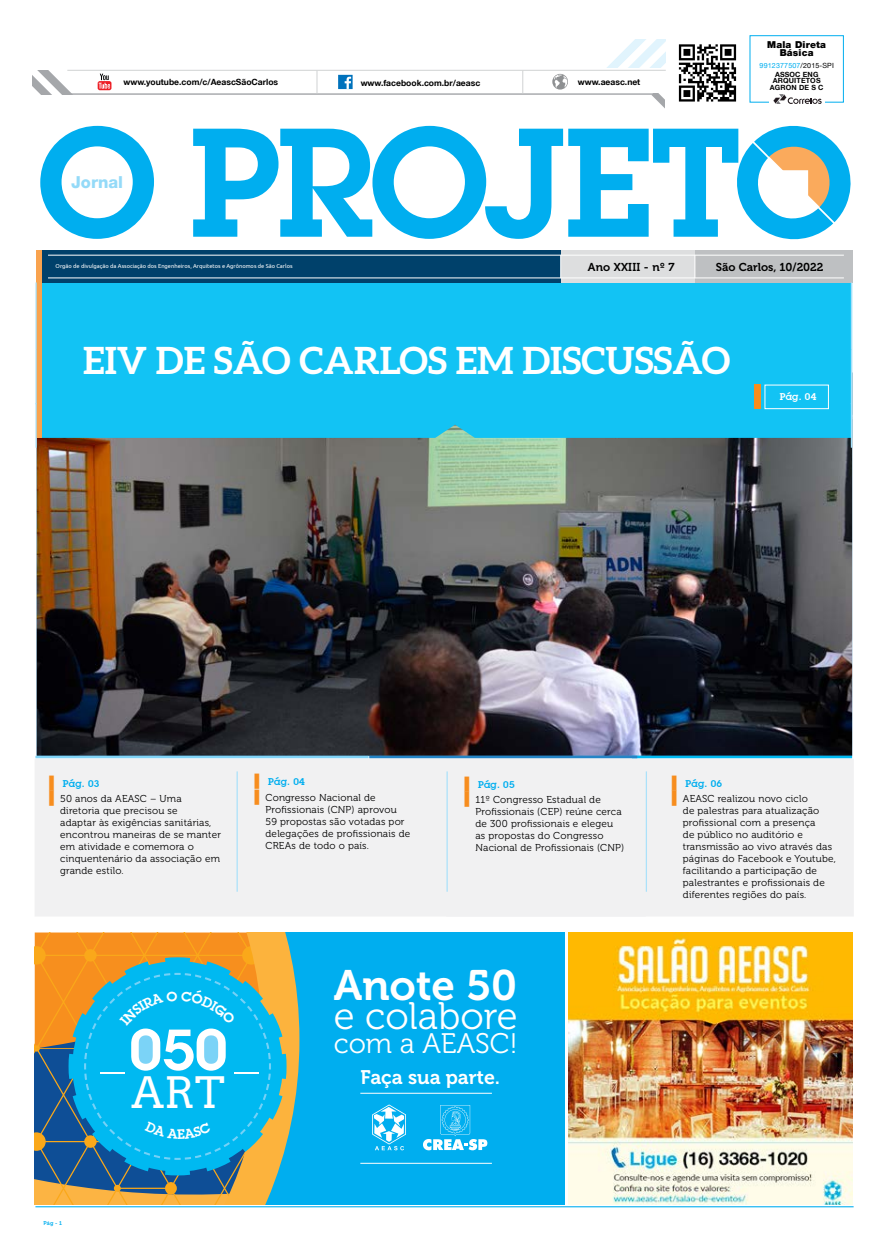
<style>
.page{position:relative;width:886px;height:1241px;background:#fff}
.page>*{position:absolute;margin:0;border:0;box-sizing:border-box;transform-origin:0 0}
.t1{font:700 56.38px "TR Mc Lean";color:#fff}
.t2{font:43.25px "Arvo";color:#fff}
.t3{font:42.38px "Museo 700";color:#fff}
.t4{font:38.25px "Museo 300";color:#fff}
.t5{font:700 37.5px "Aleo";color:#fff}
.t6{font:28.25px "Museo 300";color:#fff}
.t7{font:19.62px "Museo 700";color:#fff}
.t8{font:800 16.5px "Helvetica Neue LT";color:#94daf8}
.t9{font:11.38px "Museo 700";color:#000}
.t10{font:11.38px "Museo 700";letter-spacing:.02em;color:#000}
.t11{font:10px/12px "Museo 300";letter-spacing:.02em;color:#000}
.t12{font:700 9.62px "TR Mc Lean";letter-spacing:.02em;color:#00aeef}
.t13{font:700 9.62px "TR Mc Lean";color:#fff}
.t14{font:900 9.5px/8.5px "Helvetica Neue LT";letter-spacing:.02em;color:#000;text-align:center}
.t15{font:700 8.5px "Helvetica Neue LT";color:#000}
.t16{font:7.12px/8.5px "Helvetica Neue LT";letter-spacing:.02em;color:#00aeef;text-align:center}
.t17{font:700 7.12px/6.6px "Helvetica Neue LT";letter-spacing:.02em;color:#000;text-align:center}
.t18{font:5.75px "Ubuntu";color:#fff}
.t19{font:5.5px "Museo 700";color:#00aeef}
.s1{color:#000}
.s2{font-weight:700;color:#000}
.s3{font-family:"Arial";font-weight:400;font-size:12.5px;color:#f78d1e}
.s4{font-family:"Arial";font-size:12.5px;color:#f78d1e}
</style>
<div class="page">
<img style="left:37px;top:438px;width:815px;height:317px">
<div style="left:42px;top:282px;width:809px;height:156px;background:#12c3f4"></div>
<div style="left:646px;top:758px;width:208px;height:158px;background:#f1f1f2"></div>
<div style="left:564px;top:758px;width:82px;height:158px;background:#f1f1f2"></div>
<div style="left:36px;top:250px;width:525px;height:32px;background:#00416b"></div>
<div style="left:36px;top:250px;width:6px;height:188px;background:#f9a34e"></div>
<div style="left:561px;top:250px;width:134px;height:32px;background:#dddedf"></div>
<div style="left:695px;top:250px;width:157px;height:32px;background:#bec0c2"></div>
<hr style="left:67px;top:93px;width:589px;height:2px;background:#a5a7aa">
<svg style="left:32px;top:70px;width:47px;height:25px"></svg>
<svg style="left:608px;top:39px;width:58px;height:28px"></svg>
<svg style="left:645px;top:94px;width:19px;height:14px"></svg>
<svg style="left:40px;top:126px;width:114px;height:113px"></svg>
<svg style="left:193px;top:125px;width:658px;height:115px"></svg>
<div style="left:750px;top:35px;width:93px;height:67px;border:1px solid #00aeef"></div>
<div style="left:769px;top:91px;width:56px;height:16px;background:#fff"></div>
<svg style="left:773px;top:94px;width:48px;height:10px"></svg>
<hr style="left:67px;top:70px;width:599px;height:1px;background:#d0d2d3">
<svg style="left:522px;top:71px;width:1px;height:22px"></svg>
<svg style="left:317px;top:71px;width:1px;height:22px"></svg>
<svg style="left:338px;top:75px;width:15px;height:14px"></svg>
<svg style="left:98px;top:74px;width:13px;height:16px"></svg>
<svg style="left:552px;top:74px;width:16px;height:16px"></svg>
<hr style="left:35px;top:1205px;width:818px;height:2px;background:#00aeef">
<hr style="left:48px;top:277px;width:796px;height:1px;background:#fff">
<hr style="left:48px;top:255px;width:796px;height:1px;background:#fff">
<svg style="left:694px;top:256px;width:1px;height:21px"></svg>
<svg style="left:560px;top:255px;width:1px;height:23px"></svg>
<svg style="left:678px;top:44px;width:59px;height:58px"></svg>
<svg style="left:679px;top:44px;width:57px;height:57px"></svg>
<hr style="left:35px;top:403px;width:2px;height:44px;background:#a5dff9">
<hr style="left:35px;top:350px;width:2px;height:54px;background:#a5dff9">
<hr style="left:35px;top:282px;width:2px;height:68px;background:#a5dff9">
<hr style="left:851px;top:403px;width:1px;height:44px;background:#a5dff9">
<hr style="left:851px;top:350px;width:1px;height:54px;background:#a5dff9">
<hr style="left:851px;top:282px;width:1px;height:68px;background:#a5dff9">
<svg style="left:35px;top:739px;width:529px;height:469px;fill:#f1f1f2"></svg>
<img style="left:568px;top:932px;width:284px;height:272px">
<div style="left:764px;top:384px;width:65px;height:25px;border:1px solid #fff"></div>
<hr style="left:237px;top:771px;width:1px;height:120px;background:#abe1fa">
<hr style="left:646px;top:771px;width:1px;height:120px;background:#abe1fa">
<hr style="left:446px;top:771px;width:2px;height:120px;background:#abe1fa">
<hr style="left:632px;top:755px;width:220px;height:3px;background:#00b9f1">
<hr style="left:369px;top:755px;width:268px;height:3px;background:#2484c6">
<hr style="left:35px;top:755px;width:334px;height:3px;background:#81d4f7">
<div style="left:754px;top:384px;width:7px;height:25px;background:#f78d1e"></div>
<svg style="left:35px;top:932px;width:529px;height:272px;background:#2ea9ca"></svg>
<p class="t15" style="left:123px;top:77px;width:156px">www.youtube.com/c/AeascSãoCarlos</p>
<p class="t15" style="left:361px;top:77px;width:121px">www.facebook.com.br/aeasc</p>
<p class="t15" style="left:578px;top:77px;width:64px">www.aeasc.net</p>
<h3 class="t8" style="left:71px;top:172px;width:53px">Jornal</h3>
<p class="t14" style="left:767px;top:40px;width:60px">Mala Direta<br>Básica</p>
<p class="t16" style="left:759px;top:61px;width:76px">9912377507<span class="s1">/2015-SPI<br></span><span class="s2">ASSOC ENG</span></p>
<p class="t17" style="left:770px;top:77px;width:55px">ARQUITETOS<br>AGRON DE S C</p>
<p class="t18" style="left:56px;top:263px;width:238px">Orgão de divulgação da Associação dos Engenheiros, Arquitetos e Agrônomos de São Carlos</p>
<p class="t10" style="left:588px;top:260px;width:88px">Ano XXIII - nº 7</p>
<p class="t9" style="left:716px;top:260px;width:109px">São Carlos, 10/2022</p>
<h3 class="t5" style="left:83px;top:339px;width:649px">EIV DE SÃO CARLOS EM DISCUSSÃO</h3>
<p class="t13" style="left:780px;top:390px;width:38px">Pág. 04</p>
<p class="t12" style="left:50px;top:776px;width:51px"><span class="s3">▌</span> Pág. 03</p>
<p class="t11" style="left:60px;top:793px;width:162px;text-indent:-11px"><span class="s4">▌</span> 50 anos da AEASC – Uma diretoria que precisou se<br>adaptar às exigências sanitárias, encontrou maneiras de se manter em atividade e comemora o cinquentenário da associação em grande estilo.</p>
<p class="t12" style="left:255px;top:775px;width:51px"><span class="s3">▌</span> Pág. 04</p>
<p class="t11" style="left:266px;top:791px;width:146px;text-indent:-11px"><span class="s4">▌</span> Congresso Nacional de<br>Profissionais (CNP) aprovou<br>59 propostas são votadas por delegações de profissionais de<br>CREAs de todo o país.</p>
<p class="t12" style="left:465px;top:777px;width:51px"><span class="s3">▌</span> Pág. 05</p>
<p class="t11" style="left:475px;top:793px;width:150px;text-indent:-11px"><span class="s4">▌</span> 11º Congresso Estadual de<br>Profissionais (CEP) reúne cerca de 300 profissionais e elegeu as propostas do Congresso<br>Nacional de Profissionais (CNP)</p>
<h1 class="t1" style="left:129px;top:1012px;width:100px">050</h1>
<h2 class="t2" style="left:132px;top:1066px;width:95px">ART</h2>
<h3 class="t3" style="left:334px;top:961px;width:185px">Anote 50</h3>
<h3 class="t4" style="left:334px;top:994px;width:185px">e colabore</h3>
<h3 class="t6" style="left:334px;top:1028px;width:185px">com a AEASC!</h3>
<h3 class="t7" style="left:360px;top:1065px;width:141px">Faça sua parte.</h3>
<p class="t19" style="left:44px;top:1219px;width:20px">Pág - 1</p>
<p class="t12" style="left:672px;top:776px;width:51px"><span class="s3">▌</span> Pág. 06</p>
<p class="t11" style="left:683px;top:793px;width:155px;text-indent:-11px"><span class="s4">▌</span> AEASC realizou novo ciclo<br>de palestras para atualização profissional com a presença<br>de público no auditório e transmissão ao vivo através das páginas do Facebook e Youtube, facilitando a participação de palestrantes e profissionais de diferentes regiões do país.</p>
</div>
